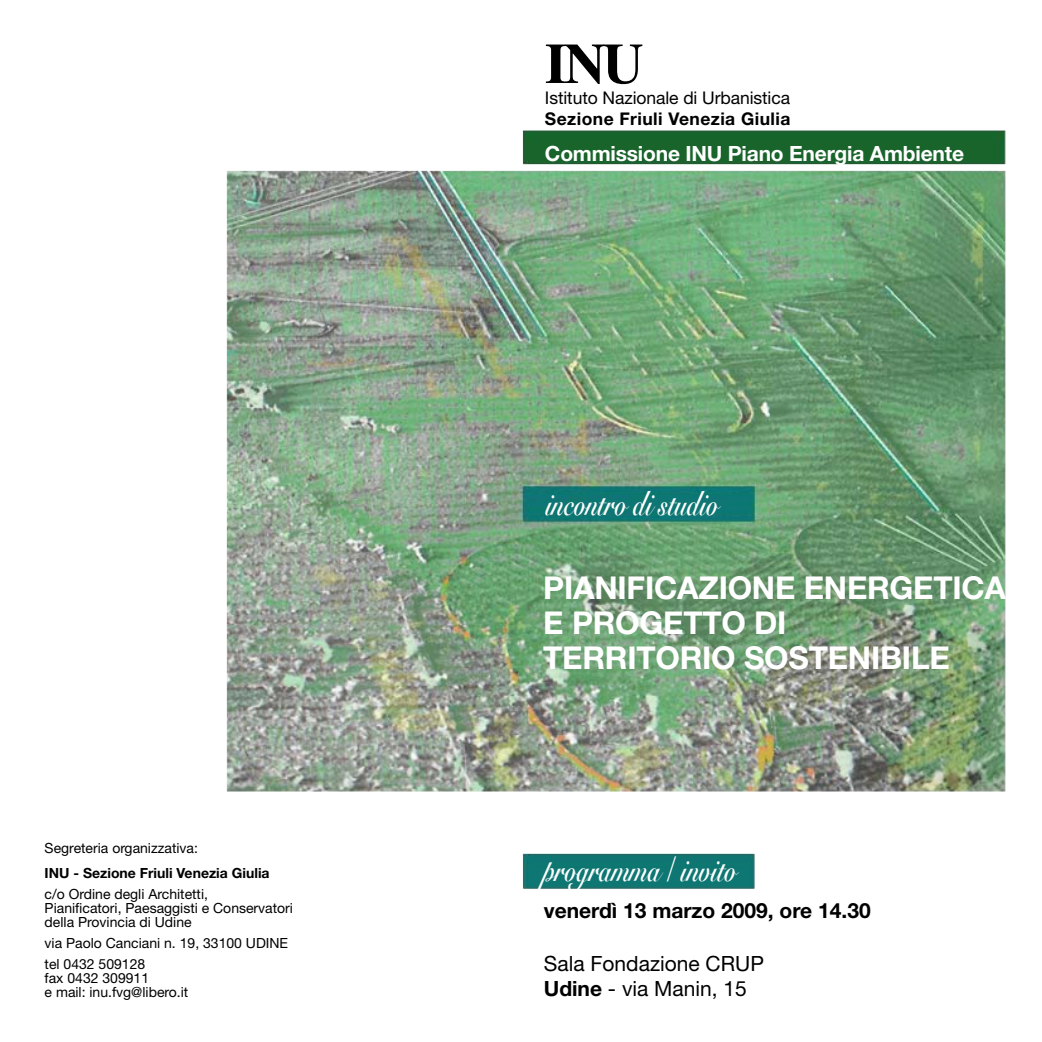
<style>
.page{position:relative;width:1042px;height:1042px;background:#fff}
.page>*{position:absolute;margin:0;border:0;box-sizing:border-box;transform-origin:0 0}
.t1{font:700 56.88px "Times";color:#000}
.t2{font:700 34.3px "Snell Roundhand";letter-spacing:.005em;color:#fff;scale:.71 1}
.t3{font:700 31.5px/35px "Helvetica Neue";letter-spacing:-.01em;color:#fff}
.t4{font:21px/25.2px "Helvetica Neue";color:#000}
.t5{font:700 21px "Helvetica Neue";letter-spacing:-.01em;color:#fff}
.t6{font:700 21px "Helvetica Neue";color:#000}
.t7{font:17.5px "Helvetica Neue";letter-spacing:-.005em;color:#000}
.t8{font:700 17.5px "Helvetica Neue";letter-spacing:.025em;color:#000}
.t9{font:14px/14px "Helvetica Neue";color:#000}
.t10{font:700 14px "Helvetica Neue";color:#000}
.s1{font-weight:700}
</style>
<div class="page">
<img style="left:226px;top:130px;width:780px;height:759px">
<div style="left:25px;top:812px;width:357px;height:230px;background:#fff"></div>
<p class="t9" style="left:45px;top:841px;width:155px">Segreteria organizzativa:</p>
<p class="t10" style="left:45px;top:864px;width:226px">INU - Sezione Friuli Venezia Giulia</p>
<p class="t9" style="left:45px;top:886px;width:250px">c/o Ordine degli Architetti,<br>Pianificatori, Paesaggisti e Conservatori della Provincia di Udine</p>
<p class="t9" style="left:45px;top:932px;width:245px;line-height:21px">via Paolo Canciani n. 19, 33100 UDINE tel 0432 509128</p>
<p class="t9" style="left:45px;top:970px;width:145px">fax 0432 309911<br>e mail: inu.fvg@libero.it</p>
<h1 class="t1" style="left:545px;top:9px;width:100px">INU</h1>
<p class="t7" style="left:545px;top:87px;width:247px">Istituto Nazionale di Urbanistica</p>
<p class="t8" style="left:545px;top:108px;width:247px">Sezione Friuli Venezia Giulia</p>
<h3 class="t5" style="left:545px;top:140px;width:421px">Commissione INU Piano Energia Ambiente</h3>
<h2 class="t2" style="left:546px;top:483px;width:245px">incontro di studio</h2>
<h3 class="t3" style="left:543px;top:570px;width:39px">Pianifica</h3>
<h3 class="t3" style="left:698px;top:570px;width:127px">zione ene</h3>
<h3 class="t3" style="left:867px;top:570px;width:104px">rgetica</h3>
<h3 class="t3" style="left:543px;top:605px;width:405px">e progetto di territorio sosteni bile</h3>
<h2 class="t2" style="left:543px;top:848px;width:273px">programma / invito</h2>
<h3 class="t6" style="left:544px;top:897px;width:328px">venerdì 13 marzo 2009, ore 14.30</h3>
<h3 class="t4" style="left:544px;top:950px;width:222px">Sala Fondazione CRUP<br><span class="s1">Udine</span> - via Manin, 15</h3>
</div>
